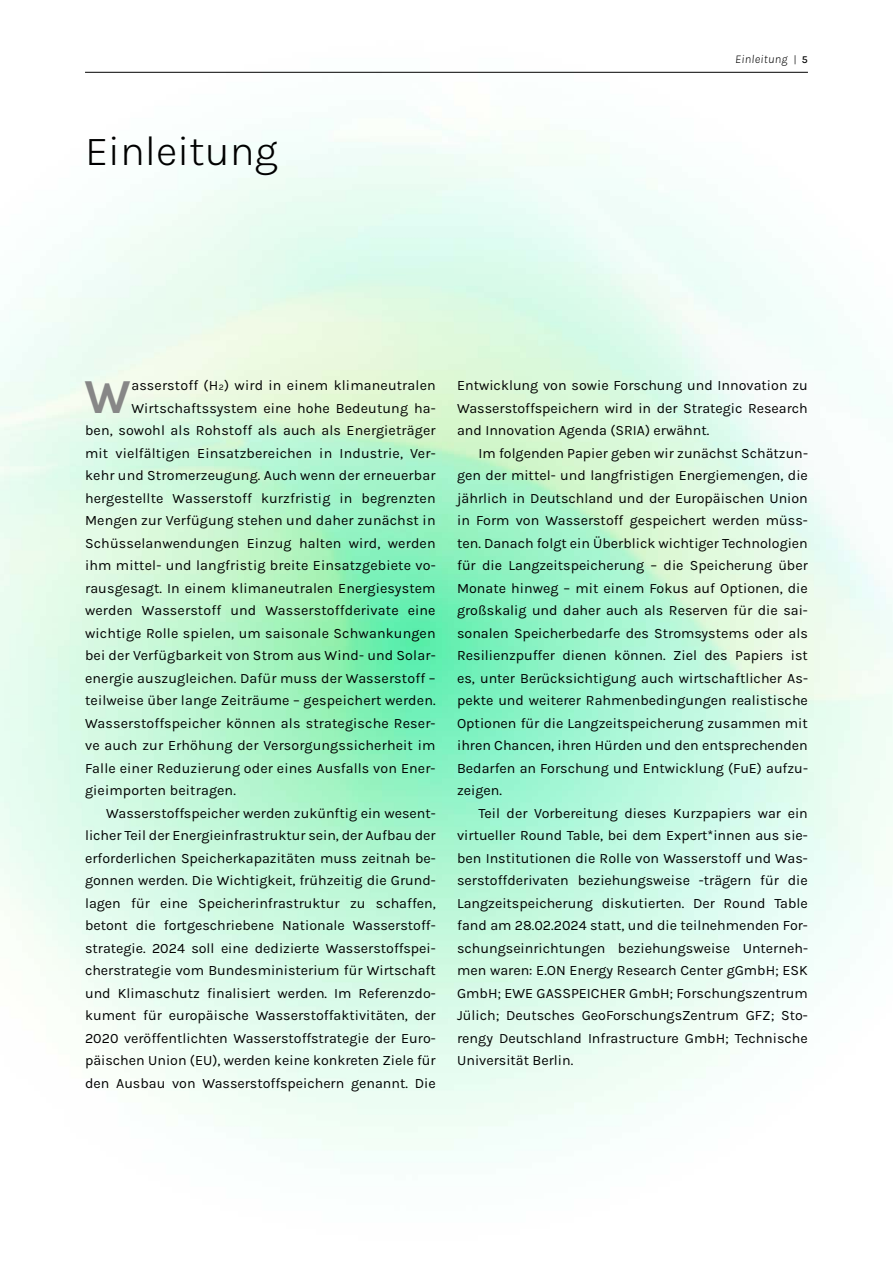
<style>
.page{position:relative;width:893px;height:1263px;background:#fff}
.page>*{position:absolute;margin:0;border:0;box-sizing:border-box;transform-origin:0 0}
.t1{font:700 48.9px "Karla";color:#878787}
.t2{font:300 42px "Karla";color:#000}
.t3{font:14.25px/22.5px "Karla";letter-spacing:.01em;color:#000;text-align:justify}
.t4{font:italic 300 12px "Karla";letter-spacing:.025em;color:#000}
.s1{font-style:normal;font-size:10.5px}
.s2{font-weight:500;font-style:normal;font-size:10.5px}
</style>
<div class="page">
<img style="left:0;top:71px;width:893px;height:1092px">
<hr style="left:85px;top:72px;width:723px;height:1px;background:#000">
<h2 class="t2" style="left:85px;top:125px;width:194px">Einleitung</h2>
<p class="t4" style="left:735px;top:51px;width:74px">Einleitung <span class="s1">|</span> <span class="s2">5</span></p>
<h1 class="t1" style="left:85px;top:364px;width:48px">W</h1>
<p class="t3" style="left:131px;top:374px;width:306px">asserstoff (H2) wird in einem klimaneutralen</p>
<p class="t3" style="left:131px;top:396px;width:306px">Wirtschaftssystem eine hohe Bedeutung ha-</p>
<p class="t3" style="left:85px;top:419px;width:352px">ben, sowohl als Rohstoff als auch als Energieträger</p>
<p class="t3" style="left:85px;top:441px;width:352px">mit vielfältigen Einsatzbereichen in Industrie, Ver-</p>
<p class="t3" style="left:85px;top:464px;width:352px">kehr und Stromerzeugung. Auch wenn der erneuerbar</p>
<p class="t3" style="left:85px;top:486px;width:352px">hergestellte Wasserstoff kurzfristig in begrenzten</p>
<p class="t3" style="left:85px;top:509px;width:352px">Mengen zur Verfügung stehen und daher zunächst in</p>
<p class="t3" style="left:85px;top:531px;width:352px">Schüsselanwendungen Einzug halten wird, werden</p>
<p class="t3" style="left:85px;top:554px;width:352px">ihm mittel- und langfristig breite Einsatzgebiete vo-</p>
<p class="t3" style="left:85px;top:576px;width:352px">rausgesagt. In einem klimaneutralen Energiesystem</p>
<p class="t3" style="left:85px;top:599px;width:352px">werden Wasserstoff und Wasserstoffderivate eine</p>
<p class="t3" style="left:85px;top:621px;width:352px">wichtige Rolle spielen, um saisonale Schwankungen</p>
<p class="t3" style="left:85px;top:644px;width:352px">bei der Verfügbarkeit von Strom aus Wind- und Solar-</p>
<p class="t3" style="left:85px;top:666px;width:352px">energie auszugleichen. Dafür muss der Wasserstoff –</p>
<p class="t3" style="left:85px;top:689px;width:351px">teilweise über lange Zeiträume – gespeichert werden.</p>
<p class="t3" style="left:85px;top:711px;width:352px">Wasserstoffspeicher können als strategische Reser-</p>
<p class="t3" style="left:85px;top:734px;width:352px">ve auch zur Erhöhung der Versorgungssicherheit im</p>
<p class="t3" style="left:85px;top:756px;width:352px">Falle einer Reduzierung oder eines Ausfalls von Ener-</p>
<p class="t3" style="left:85px;top:779px;width:151px">gieimporten beitragen.</p>
<p class="t3" style="left:106px;top:801px;width:331px">Wasserstoffspeicher werden zukünftig ein wesent-</p>
<p class="t3" style="left:85px;top:824px;width:352px">licher Teil der Energieinfrastruktur sein, der Aufbau der</p>
<p class="t3" style="left:85px;top:846px;width:352px">erforderlichen Speicherkapazitäten muss zeitnah be-</p>
<p class="t3" style="left:85px;top:869px;width:352px">gonnen werden. Die Wichtigkeit, frühzeitig die Grund-</p>
<p class="t3" style="left:85px;top:891px;width:352px">lagen für eine Speicherinfrastruktur zu schaffen,</p>
<p class="t3" style="left:85px;top:914px;width:352px">betont die fortgeschriebene Nationale Wasserstoff-</p>
<p class="t3" style="left:85px;top:936px;width:352px">strategie. 2024 soll eine dedizierte Wasserstoffspei-</p>
<p class="t3" style="left:85px;top:959px;width:352px">cherstrategie vom Bundesministerium für Wirtschaft</p>
<p class="t3" style="left:85px;top:981px;width:352px">und Klimaschutz finalisiert werden. Im Referenzdo-</p>
<p class="t3" style="left:85px;top:1004px;width:352px">kument für europäische Wasserstoffaktivitäten, der</p>
<p class="t3" style="left:85px;top:1026px;width:352px">2020 veröffentlichten Wasserstoffstrategie der Euro-</p>
<p class="t3" style="left:85px;top:1049px;width:352px">päischen Union (EU), werden keine konkreten Ziele für</p>
<p class="t3" style="left:85px;top:1071px;width:352px">den Ausbau von Wasserstoffspeichern genannt. Die</p>
<p class="t3" style="left:457px;top:374px;width:352px">Entwicklung von sowie Forschung und Innovation zu Wasserstoffspeichern wird in der Strategic Research and Innovation Agenda (SRIA) erwähnt.</p>
<p class="t3" style="left:457px;top:441px;width:352px;text-indent:21px">Im folgenden Papier geben wir zunächst Schätzun&shy;gen der mittel- und langfristigen Energiemengen, die jährlich in Deutschland und der Europäischen Union in Form von Wasserstoff gespeichert werden müss&shy;ten. Danach folgt ein Überblick wichtiger Technologien für die Langzeitspeicherung – die Speicherung über Monate hinweg – mit einem Fokus auf Optionen, die großskalig und daher auch als Reserven für die sai&shy;sonalen Speicherbedarfe des Stromsystems oder als Resilienzpuffer dienen können. Ziel des Papiers ist es, unter Berücksichtigung auch wirtschaftlicher As&shy;pekte und weiterer Rahmenbedingungen realistische Optionen für die Langzeitspeicherung zusammen mit ihren Chancen, ihren Hürden und den entsprechenden Bedarfen an Forschung und Entwicklung (FuE) aufzu&shy;zeigen.</p>
<p class="t3" style="left:457px;top:801px;width:352px;text-indent:21px">Teil der Vorbereitung dieses Kurzpapiers war ein virtueller Round Table, bei dem Expert*innen aus sie&shy;ben Institutionen die Rolle von Wasserstoff und Was&shy;serstoffderivaten beziehungsweise -trägern für die Langzeitspeicherung diskutierten. Der Round Table fand am 28.02.2024 statt, und die teilnehmenden For&shy;schungseinrichtungen beziehungsweise Unterneh&shy;men waren: E.ON Energy Research Center gGmbH; ESK GmbH; EWE GASSPEICHER GmbH; Forschungszentrum Jülich; Deutsches GeoForschungsZentrum GFZ; Sto&shy;rengy Deutschland Infrastructure GmbH; Technische Universität Berlin.</p>
</div>
